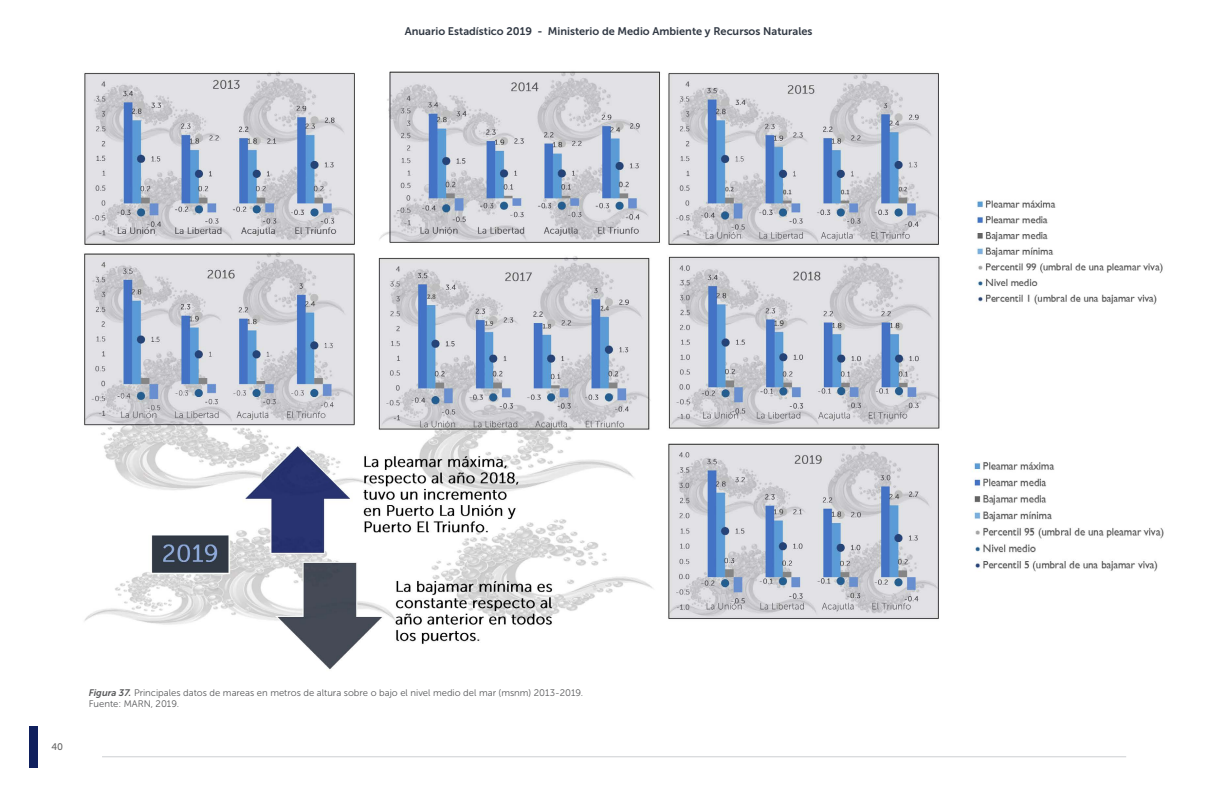
<style>
.page{position:relative;width:1224px;height:792px;background:#fff}
.page>*{position:absolute;margin:0;border:0;box-sizing:border-box;transform-origin:0 0}
.t1{font:11px "Museo Sans 700";color:#313944}
.t2{font:9.5px/11px "Museo Sans 300";color:#58595b}
.t3{font:9.5px "Museo Sans 500";color:#666}
.s1{font-family:"Museo Sans 700";font-style:italic}
</style>
<div class="page">
<div style="left:29px;top:727px;width:9px;height:41px;background:#10205e"></div>
<hr style="left:102px;top:756px;width:1024px;height:1px;background:#313944">
<img style="left:84px;top:71px;width:1080px;height:599px">
<p class="t1" style="left:405px;top:25px;width:409px">Anuario Estadístico 2019 - Ministerio de Medio Ambiente y Recursos Naturales</p>
<p class="t3" style="left:51px;top:742px;width:13px">40</p>
<p class="t2" style="left:89px;top:687px;width:496px"><span class="s1">Figura 37.</span> Principales datos de mareas en metros de altura sobre o bajo el nivel medio del mar (msnm) 2013-2019.<br>Fuente: MARN, 2019.</p>
</div>
